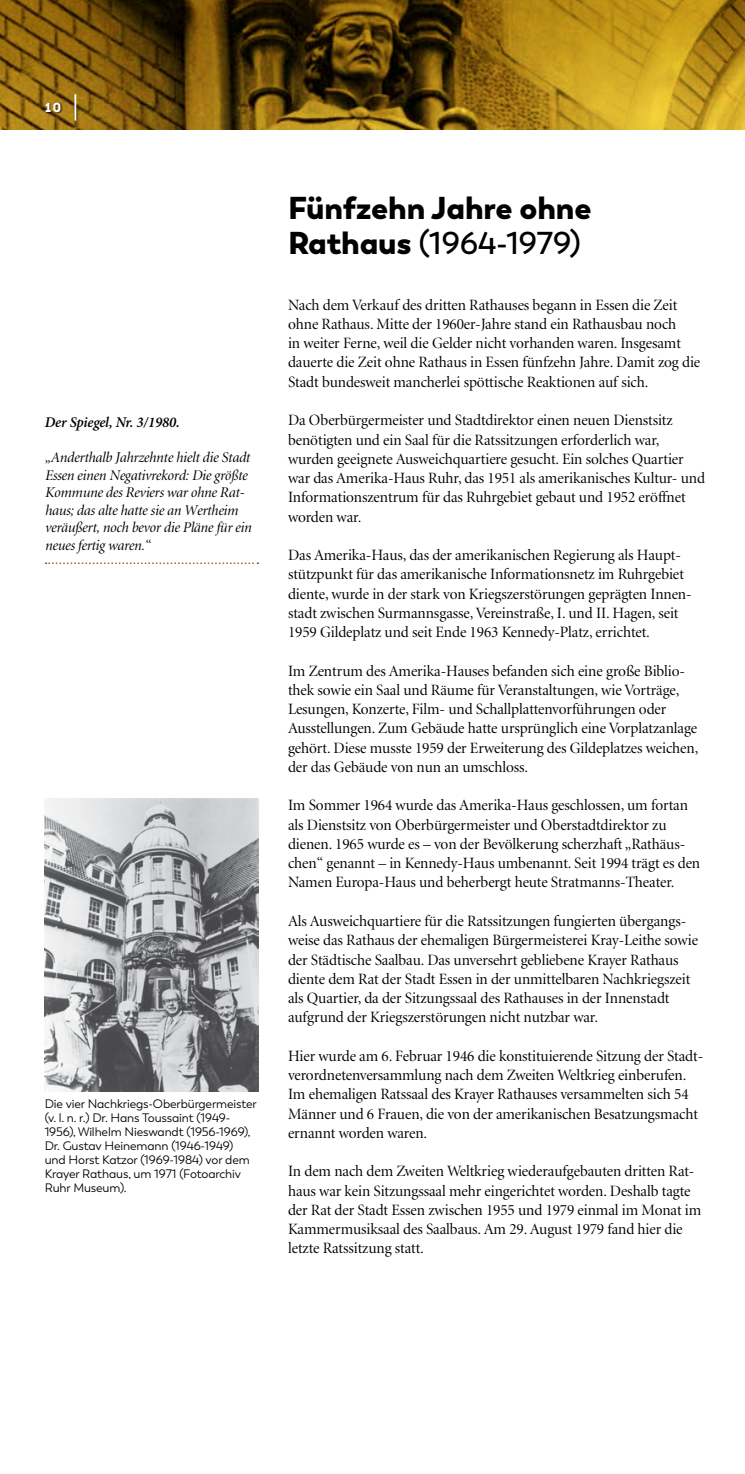
<style>
.page{position:relative;width:745px;height:1474px;background:#fff}
.page>*{position:absolute;margin:0;border:0;box-sizing:border-box;transform-origin:0 0}
.t1{font:900 31.5px/35px "Trenda";letter-spacing:-.005em;color:#000}
.t2{font:15.75px/19.2px "Minion Display";letter-spacing:-.005em;color:#000}
.t3{font:italic 14.88px/17.5px "Minion Display";letter-spacing:-.01em;color:#000}
.t4{font:italic 600 14.88px "Minion Pro";letter-spacing:-.01em;color:#000}
.t5{font:14px "Archive";color:#fff}
.t6{font:12.25px/14px "Trenda";letter-spacing:-.01em;color:#000}
.s1{font-weight:600}
</style>
<div class="page">
<svg style="left:0;top:0;width:744px;height:129px;background:#826010"></svg>
<img style="left:45px;top:798px;width:213px;height:292px">
<div style="left:44px;top:102px;width:19px;height:12px;background:#000;opacity:.75"></div>
<hr style="left:74px;top:94px;width:2px;height:27px;background:#fff">
<svg style="left:46px;top:562px;width:212px;height:2px"></svg>
<p class="t5" style="left:45px;top:99px;width:18px">10</p>
<p class="t4" style="left:45px;top:413px;width:136px">Der Spiegel, Nr. 3/1980.</p>
<p class="t3" style="left:45px;top:449px;width:208px">„Anderthalb Jahrzehnte hielt die Stadt Essen einen Negativrekord: Die größte Kommune des Reviers war ohne Rat&shy;haus; das alte hatte sie an Wertheim veräußert, noch bevor die Pläne für ein neues fertig waren.“</p>
<p class="t6" style="left:45px;top:1096px;width:213px">Die vier Nachkriegs-Oberbürgermeister (v. l. n. r.) Dr. Hans Toussaint (1949- 1956), Wilhelm Nieswandt (1956-1969), Dr. Gustav Heinemann (1946-1949) und Horst Katzor (1969-1984) vor dem Krayer Rathaus, um 1971 (Fotoarchiv Ruhr Museum).</p>
<h1 class="t1" style="left:288px;top:191px;width:305px">Fünfzehn Jahre ohne<br>Rathaus <span class="s1">(1964-1979)</span></h1>
<p class="t2" style="left:288px;top:296px;width:413px">Nach dem Verkauf des dritten Rathauses begann in Essen die Zeit ohne Rathaus. Mitte der 1960er-Jahre stand ein Rathausbau noch<br>in weiter Ferne, weil die Gelder nicht vorhanden waren. Insgesamt dauerte die Zeit ohne Rathaus in Essen fünfzehn Jahre. Damit zog die Stadt bundesweit mancherlei spöttische Reaktionen auf sich.</p>
<p class="t2" style="left:288px;top:411px;width:418px">Da Oberbürgermeister und Stadtdirektor einen neuen Dienstsitz benötigten und ein Saal für die Ratssitzungen erforderlich war, wurden geeignete Ausweichquartiere gesucht. Ein solches Quartier war das Amerika-Haus Ruhr, das 1951 als amerikanisches Kultur- und Informationszentrum für das Ruhrgebiet gebaut und 1952 eröffnet worden war.</p>
<p class="t2" style="left:288px;top:546px;width:405px">Das Amerika-Haus, das der amerikanischen Regierung als Haupt&shy;stützpunkt für das amerikanische Informationsnetz im Ruhrgebiet diente, wurde in der stark von Kriegszerstörungen geprägten Innen&shy;stadt zwischen Surmannsgasse, Vereinstraße, I. und II. Hagen, seit 1959 Gildeplatz und seit Ende 1963 Kennedy-Platz, errichtet.</p>
<p class="t2" style="left:288px;top:661px;width:411px">Im Zentrum des Amerika-Hauses befanden sich eine große Biblio&shy;thek sowie ein Saal und Räume für Veranstaltungen, wie Vorträge, Lesungen, Konzerte, Film- und Schallplattenvorführungen oder Ausstellungen. Zum Gebäude hatte ursprünglich eine Vorplatzanlage gehört. Diese musste 1959 der Erweiterung des Gildeplatzes weichen, der das Gebäude von nun an umschloss.</p>
<p class="t2" style="left:288px;top:796px;width:413px">Im Sommer 1964 wurde das Amerika-Haus geschlossen, um fortan als Dienstsitz von Oberbürgermeister und Oberstadtdirektor zu dienen. 1965 wurde es – von der Bevölkerung scherzhaft „Rathäus&shy;chen“ genannt – in Kennedy-Haus umbenannt. Seit 1994 trägt es den Namen Europa-Haus und beherbergt heute Stratmanns-Theater.</p>
<p class="t2" style="left:288px;top:912px;width:411px">Als Ausweichquartiere für die Ratssitzungen fungierten übergangs&shy;weise das Rathaus der ehemaligen Bürgermeisterei Kray-Leithe sowie der Städtische Saalbau. Das unversehrt gebliebene Krayer Rathaus diente dem Rat der Stadt Essen in der unmittelbaren Nachkriegszeit als Quartier, da der Sitzungssaal des Rathauses in der Innenstadt aufgrund der Kriegszerstörungen nicht nutzbar war.</p>
<p class="t2" style="left:288px;top:1046px;width:416px">Hier wurde am 6. Februar 1946 die konstituierende Sitzung der Stadt&shy;verordnetenversammlung nach dem Zweiten Weltkrieg einberufen.<br>Im ehemaligen Ratssaal des Krayer Rathauses versammelten sich 54<br>Männer und 6 Frauen, die von der amerikanischen Besatzungsmacht ernannt worden waren.</p>
<p class="t2" style="left:288px;top:1162px;width:414px">In dem nach dem Zweiten Weltkrieg wiederaufgebauten dritten Rat&shy;haus war kein Sitzungssaal mehr eingerichtet worden. Deshalb tagte der Rat der Stadt Essen zwischen 1955 und 1979 einmal im Monat im Kammermusiksaal des Saalbaus. Am 29. August 1979 fand hier die letzte Ratssitzung statt.</p>
</div>
